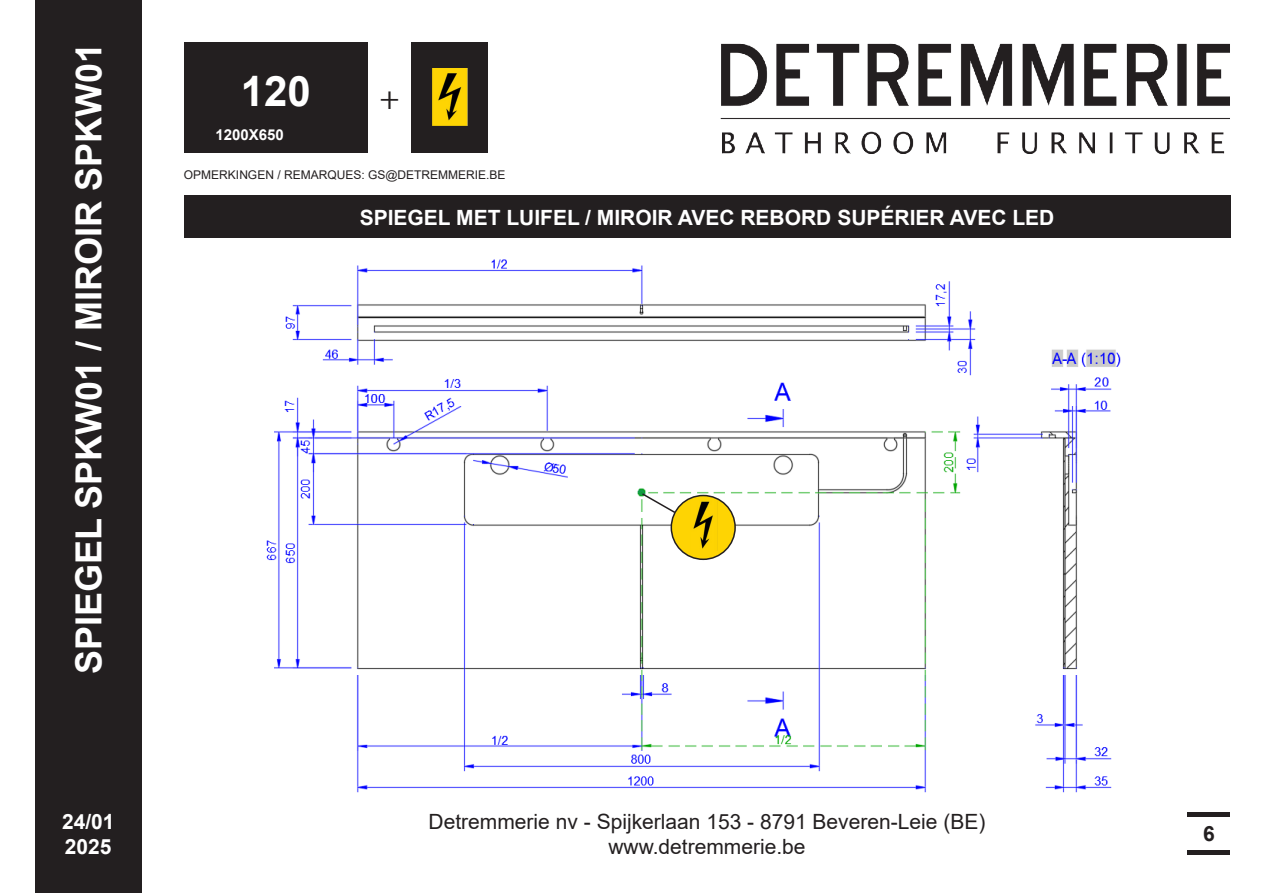
<style>
.page{position:relative;width:1263px;height:893px;background:#fff}
.page>*{position:absolute;margin:0;border:0;box-sizing:border-box;transform-origin:0 0}
.t1{font:700 42px "Arial";color:#fff}
.t2{font:700 36px "Arial";color:#fff}
.t3{font:36px "Minion Pro";color:#231f20}
.t4{font:21px/25.2px "Arial";color:#231f20;text-align:center}
.t5{font:700 21px/25.2px "Arial";color:#fff}
.t6{font:700 21px "Arial";color:#231f20}
.t7{font:700 15px "Arial";color:#fff}
.t8{font:12px "Arial";color:#231f20}
</style>
<div class="page">
<div style="left:35px;top:0;width:106px;height:893px;background:#231f20"></div>
<img style="left:720px;top:43px;width:510px;height:110px">
<div style="left:184px;top:196px;width:1046px;height:42px;background:#231f20"></div>
<div style="left:1187px;top:812px;width:43px;height:5px;background:#231f20"></div>
<div style="left:1187px;top:850px;width:43px;height:5px;background:#231f20"></div>
<div style="left:184px;top:43px;width:184px;height:110px;background:#231f20"></div>
<div style="left:412px;top:43px;width:76px;height:110px;background:#231f20"></div>
<img style="left:433px;top:68px;width:34px;height:58px">
<img style="left:266px;top:259px;width:855px;height:534px">
<div style="left:671px;top:495px;width:64px;height:64px;background:#fed403;border-radius:50%"></div>
<div style="left:670px;top:495px;width:66px;height:65px;border:2px solid #231f20;border-radius:50%"></div>
<svg style="left:640px;top:492px;width:37px;height:22px"></svg>
<img style="left:693px;top:501px;width:20px;height:48px">
<h2 class="t2" style="left:63px;top:674px;width:633px;rotate:-90deg">SPIEGEL SPKW01 / MIROIR SPKW01</h2>
<p class="t5" style="left:62px;top:809px;width:54px">24/01<br>2025</p>
<p class="t1" style="left:241px;top:61px;width:72px">120</p>
<p class="t7" style="left:215px;top:124px;width:70px">1200X650</p>
<p class="t3" style="left:379px;top:73px;width:22px">+</p>
<p class="t8" style="left:184px;top:166px;width:323px">OPMERKINGEN / REMARQUES: GS@DETREMMERIE.BE</p>
<p class="t5" style="left:360px;top:205px;width:696px">SPIEGEL MET LUIFEL / MIROIR AVEC REBORD SUPÉRIER AVEC LED</p>
<p class="t4" style="left:429px;top:808px;width:558px">Detremmerie nv - Spijkerlaan 153 - 8791 Beveren-Leie (BE) www.detremmerie.be</p>
<p class="t6" style="left:1203px;top:819px;width:13px">6</p>
</div>
